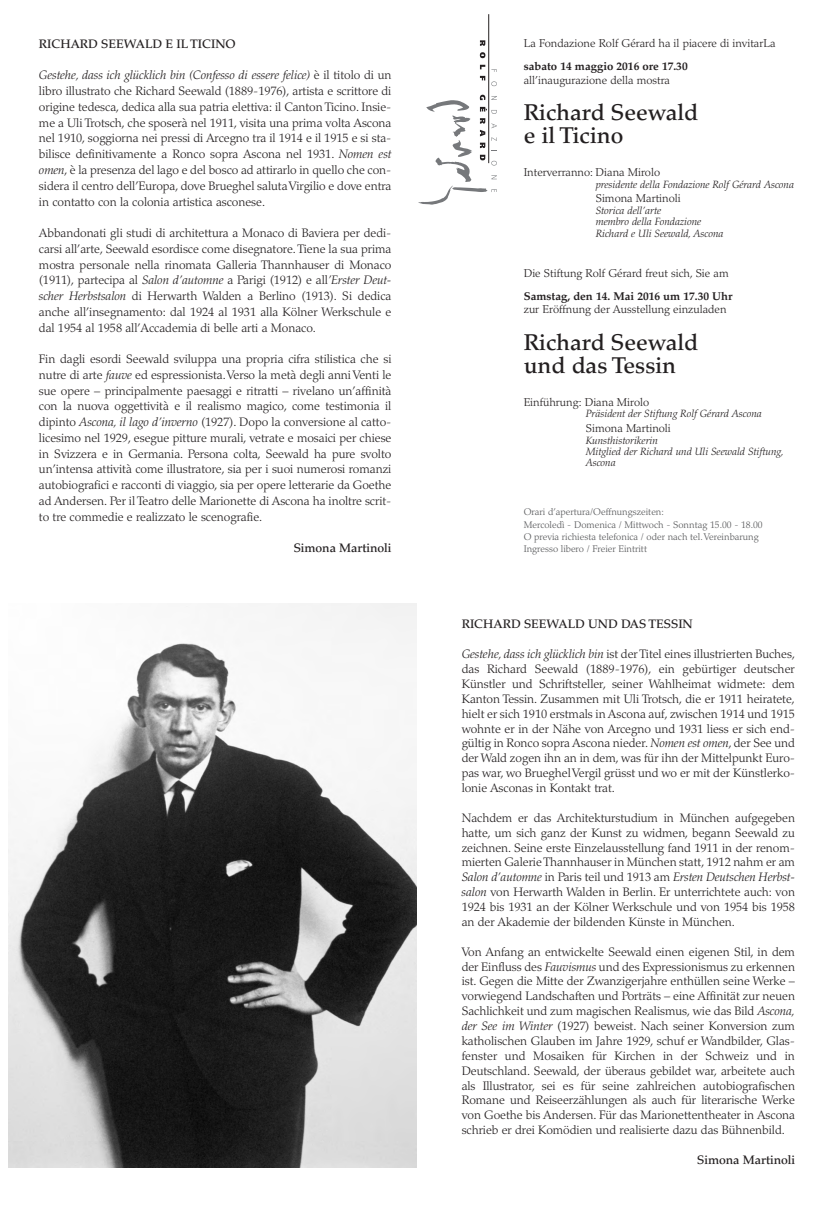
<style>
.page{position:relative;width:834px;height:1206px;background:#fff}
.page>*{position:absolute;margin:0;border:0;box-sizing:border-box;transform-origin:0 0}
.t1{font:500 22.75px/22.8px "Palatino";color:#231f20}
.t2{font:300 12.25px/14.9px "Palatino";letter-spacing:-.005em;color:#231f20;text-align:justify}
.t3{font:500 12.25px "Palatino";letter-spacing:-.005em;color:#231f20}
.t4{font:300 11.38px "Palatino";color:#231f20}
.t5{font:700 11.38px "Palatino";color:#231f20}
.t6{font:italic 300 10.5px/11.4px "Palatino";color:#231f20}
.t7{font:300 9.62px/12.2px "Palatino";color:#57585a}
.s1{font-style:italic}
</style>
<div class="page">
<svg style="left:480px;top:40px;width:5px;height:6px"></svg>
<svg style="left:480px;top:52px;width:5px;height:6px"></svg>
<svg style="left:480px;top:65px;width:5px;height:4px"></svg>
<svg style="left:480px;top:76px;width:5px;height:4px"></svg>
<svg style="left:491px;top:81px;width:6px;height:5px"></svg>
<svg style="left:418px;top:95px;width:79px;height:110px"></svg>
<hr style="left:488px;top:14px;width:1px;height:149px;background:#231f20">
<img style="left:9px;top:603px;width:408px;height:563px">
<p class="t3" style="left:39px;top:39px;width:198px">RICHARD SEEWALD E IL TICINO</p>
<p class="t2" style="left:39px;top:69px;width:354px;line-height:15.8px"><span class="s1">Gestehe, dass ich glücklich bin (Confesso di essere felice)</span> è il titolo di un libro illustrato che Richard Seewald (1889-1976), artista e scrittore di origine tedesca, dedica alla sua patria elettiva: il Canton Ticino. Insie&shy;me a Uli Trotsch, che sposerà nel 1911, visita una prima volta Ascona nel 1910, soggiorna nei pressi di Arcegno tra il 1914 e il 1915 e si sta&shy;bilisce definitivamente a Ronco sopra Ascona nel 1931. <span class="s1">Nomen est omen</span>, è la presenza del lago e del bosco ad attirarlo in quello che con&shy;sidera il centro dell’Europa, dove Brueghel saluta Virgilio e dove entra in contatto con la colonia artistica asconese.</p>
<p class="t2" style="left:39px;top:226px;width:354px;line-height:15.8px">Abbandonati gli studi di architettura a Monaco di Baviera per dedi&shy;carsi all’arte, Seewald esordisce come disegnatore. Tiene la sua prima mostra personale nella rinomata Galleria Thannhauser di Monaco (1911), partecipa al <span class="s1">Salon d’automne</span> a Parigi (1912) e all<span class="s1">’Erster Deut&shy;scher Herbstsalon</span> di Herwarth Walden a Berlino (1913). Si dedica anche all’insegnamento: dal 1924 al 1931 alla Kölner Werkschule e dal 1954 al 1958 all’Accademia di belle arti a Monaco.</p>
<p class="t2" style="left:39px;top:352px;width:354px;line-height:15.8px">Fin dagli esordi Seewald sviluppa una propria cifra stilistica che si nutre di arte <span class="s1">fauve</span> ed espressionista. Verso la metà degli anni Venti le sue opere – principalmente paesaggi e ritratti – rivelano un’affinità con la nuova oggettività e il realismo magico, come testimonia il dipinto <span class="s1">Ascona, il lago d’inverno</span> (1927). Dopo la conversione al catto&shy;licesimo nel 1929, esegue pitture murali, vetrate e mosaici per chiese in Svizzera e in Germania. Persona colta, Seewald ha pure svolto un’intensa attività come illustratore, sia per i suoi numerosi romanzi autobiografici e racconti di viaggio, sia per opere letterarie da Goethe ad Andersen. Per il Teatro delle Marionette di Ascona ha inoltre scrit&shy;to tre commedie e realizzato le scenografie.</p>
<p class="t3" style="left:293px;top:543px;width:99px">Simona Martinoli</p>
<p class="t4" style="left:523px;top:39px;width:253px">La Fondazione Rolf Gérard ha il piacere di invitarLa</p>
<p class="t5" style="left:523px;top:62px;width:165px">sabato 14 maggio 2016 ore 17.30</p>
<p class="t4" style="left:523px;top:75px;width:148px">all’inaugurazione della mostra</p>
<h1 class="t1" style="left:523px;top:104px;width:176px">Richard Seewald e il Ticino</h1>
<p class="t4" style="left:523px;top:168px;width:138px">Interverranno: Diana Mirolo</p>
<p class="t6" style="left:595px;top:179px;width:200px">presidente della Fondazione Rolf Gérard Ascona</p>
<p class="t4" style="left:595px;top:194px;width:87px">Simona Martinoli</p>
<p class="t6" style="left:595px;top:206px;width:129px">Storica dell’arte<br>membro della Fondazione<br>Richard e Uli Seewald, Ascona</p>
<p class="t4" style="left:523px;top:269px;width:206px">Die Stiftung Rolf Gérard freut sich, Sie am</p>
<p class="t5" style="left:523px;top:291px;width:210px">Samstag, den 14. Mai 2016 um 17.30 Uhr</p>
<p class="t4" style="left:523px;top:305px;width:204px">zur Eröffnung der Ausstellung einzuladen</p>
<h1 class="t1" style="left:523px;top:333px;width:176px">Richard Seewald und das Tessin</h1>
<p class="t4" style="left:523px;top:398px;width:127px">Einführung: Diana Mirolo</p>
<p class="t6" style="left:585px;top:409px;width:178px">Präsident der Stiftung Rolf Gérard Ascona</p>
<p class="t4" style="left:585px;top:424px;width:87px">Simona Martinoli</p>
<p class="t6" style="left:585px;top:435px;width:199px">Kunsthistorikerin<br>Mitglied der Richard und Uli Seewald Stiftung,<br>Ascona</p>
<p class="t7" style="left:523px;top:507px;width:240px">Orari d’apertura/Oeffnungszeiten:<br>Mercoledì - Domenica / Mittwoch - Sonntag 15.00 - 18.00<br>O previa richiesta telefonica / oder nach tel. Vereinbarung Ingresso libero / Freier Eintritt</p>
<p class="t3" style="left:461px;top:619px;width:232px">RICHARD SEEWALD UND DAS TESSIN</p>
<p class="t2" style="left:461px;top:648px;width:335px"><span class="s1">Gestehe, dass ich glücklich bin</span> ist der Titel eines illustrierten Buches, das Richard Seewald (1889-1976), ein gebürtiger deutscher Künstler und Schriftsteller, seiner Wahlheimat widmete: dem Kanton Tessin. Zusammen mit Uli Trotsch, die er 1911 heiratete, hielt er sich 1910 erstmals in Ascona auf, zwischen 1914 und 1915 wohnte er in der Nähe von Arcegno und 1931 liess er sich end&shy;gültig in Ronco sopra Ascona nieder. <span class="s1">Nomen est omen</span>, der See und der Wald zogen ihn an in dem, was für ihn der Mittelpunkt Euro&shy;pas war, wo Brueghel Vergil grüsst und wo er mit der Künstlerko&shy;lonie Asconas in Kontakt trat.</p>
<p class="t2" style="left:461px;top:811px;width:335px">Nachdem er das Architekturstudium in München aufgegeben hatte, um sich ganz der Kunst zu widmen, begann Seewald zu zeichnen. Seine erste Einzelausstellung fand 1911 in der renom&shy;mierten Galerie Thannhauser in München statt, 1912 nahm er am <span class="s1">Salon d’automne</span> in Paris teil und 1913 am <span class="s1">Ersten Deutschen Herbst&shy;salon</span> von Herwarth Walden in Berlin. Er unterrichtete auch: von 1924 bis 1931 an der Kölner Werkschule und von 1954 bis 1958 an der Akademie der bildenden Künste in München.</p>
<p class="t2" style="left:461px;top:945px;width:335px">Von Anfang an entwickelte Seewald einen eigenen Stil, in dem der Einfluss des <span class="s1">Fauvismus</span> und des Expressionismus zu erkennen ist. Gegen die Mitte der Zwanzigerjahre enthüllen seine Werke – vorwiegend Landschaften und Porträts – eine Affinität zur neuen Sachlichkeit und zum magischen Realismus, wie das Bild <span class="s1">Ascona, der See im Winter</span> (1927) beweist. Nach seiner Konversion zum katholischen Glauben im Jahre 1929, schuf er Wandbilder, Glas&shy;fenster und Mosaiken für Kirchen in der Schweiz und in Deutschland. Seewald, der überaus gebildet war, arbeitete auch als Illustrator, sei es für seine zahlreichen autobiografischen Romane und Reiseerzählungen als auch für literarische Werke von Goethe bis Andersen. Für das Marionettentheater in Ascona schrieb er drei Komödien und realisierte dazu das Bühnenbild.</p>
<p class="t3" style="left:697px;top:1155px;width:99px">Simona Martinoli</p>
</div>
